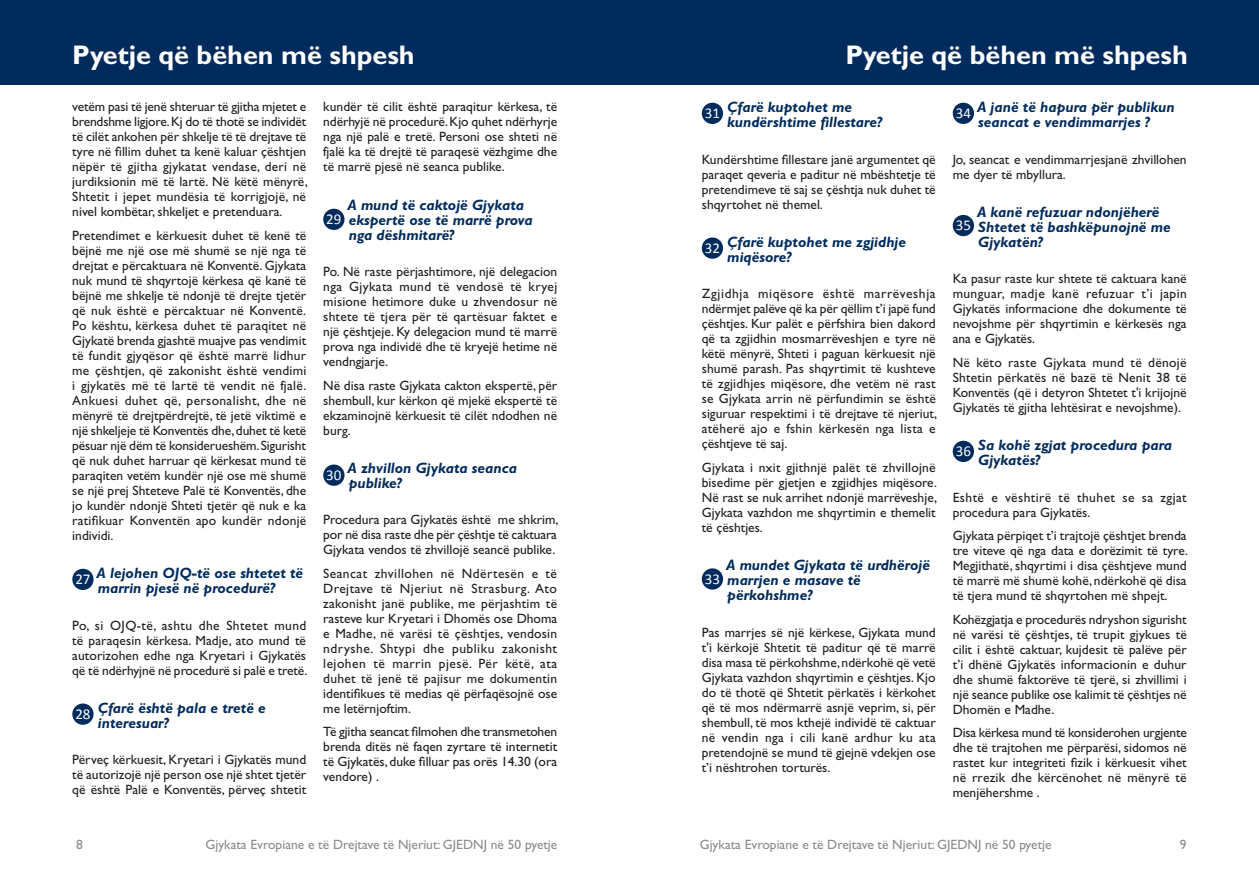
<style>
.page{position:relative;width:1259px;height:893px;background:#fff}
.page>*{position:absolute;margin:0;border:0;box-sizing:border-box;transform-origin:0 0}
.t1{font:700 27px "Gill Sans Std";color:#fff}
.FAQ_-_Question{font:italic 700 15px/15px "Gill Sans Std";color:#002b5c}
.t2{font:15px "Calibri";color:#fff}
.FAQ_-_Texte{font:13.5px/15px "Gill Sans Std";color:#231f20;text-align:justify}
.t3{font:13.5px "Gill Sans Std";color:#8a8c8f}
.FAQ_-_Texte-2{font:13.5px/15px "Gill Sans Std";letter-spacing:.03em;color:#231f20}
</style>
<div class="page">
<div style="left:0;top:0;width:1259px;height:85px;background:#002b5c"></div>
<div style="left:72px;top:569px;width:22px;height:21px;background:#002b5c;border-radius:50%"></div>
<div style="left:72px;top:703px;width:22px;height:22px;background:#002b5c;border-radius:50%"></div>
<div style="left:323px;top:209px;width:21px;height:21px;background:#002b5c;border-radius:50%"></div>
<div style="left:323px;top:465px;width:21px;height:21px;background:#002b5c;border-radius:50%"></div>
<div style="left:702px;top:103px;width:21px;height:21px;background:#002b5c;border-radius:50%"></div>
<div style="left:702px;top:237px;width:21px;height:22px;background:#002b5c;border-radius:50%"></div>
<div style="left:702px;top:568px;width:21px;height:22px;background:#002b5c;border-radius:50%"></div>
<div style="left:952px;top:103px;width:22px;height:21px;background:#002b5c;border-radius:50%"></div>
<div style="left:952px;top:215px;width:22px;height:21px;background:#002b5c;border-radius:50%"></div>
<div style="left:952px;top:441px;width:22px;height:21px;background:#002b5c;border-radius:50%"></div>
<h1 class="t1" style="left:72px;top:39px;width:344px">Pyetje që bëhen më shpesh</h1>
<h1 class="t1" style="left:845px;top:39px;width:344px">Pyetje që bëhen më shpesh</h1>
<p class="FAQ_-_Texte" style="left:72px;top:99px;width:237px">vetëm pasi të jenë shteruar të gjitha mjetet e brendshme ligjore. Kj do të thotë se individët të cilët ankohen për shkelje të të drejtave të tyre në fillim duhet ta kenë kaluar çështjen nëpër të gjitha gjykatat vendase, deri në jurdiksionin më të lartë. Në këtë mënyrë, Shtetit i jepet mundësia të korrigjojë, në nivel kombëtar, shkeljet e pretenduara.</p>
<p class="FAQ_-_Texte" style="left:72px;top:228px;width:236px">Pretendimet e kërkuesit duhet të kenë të bëjnë me një ose më shumë se një nga të drejtat e përcaktuara në Konventë. Gjykata nuk mund të shqyrtojë kërkesa që kanë të bëjnë me shkelje të ndonjë të drejte tjetër që nuk është e përcaktuar në Konventë.<br>Po kështu, kërkesa duhet të paraqitet në Gjykatë brenda gjashtë muajve pas vendimit të fundit gjyqësor që është marrë lidhur me çështjen, që zakonisht është vendimi i gjykatës më të lartë të vendit në fjalë.<br>Ankuesi duhet që, personalisht, dhe në mënyrë të drejtpërdrejtë, të jetë viktimë e një shkeljeje të Konventës dhe, duhet të ketë pësuar një dëm të konsiderueshëm. Sigurisht që nuk duhet harruar që kërkesat mund të paraqiten vetëm kundër një ose më shumë se një prej Shteteve Palë të Konventës, dhe jo kundër ndonjë Shteti tjetër që nuk e ka ratifikuar Konventën apo kundër ndonjë individi.</p>
<p class="t2" style="left:75px;top:570px;width:17px">27</p>
<p class="FAQ_-_Question" style="left:97px;top:566px;width:208px">A lejohen OJQ-të ose shtetet të marrin pjesë në procedurë?</p>
<p class="FAQ_-_Texte" style="left:72px;top:618px;width:237px">Po, si OJQ-të, ashtu dhe Shtetet mund të paraqesin kërkesa. Madje, ato mund të autorizohen edhe nga Kryetari i Gjykatës që të ndërhyjnë në procedurë si palë e tretë.</p>
<p class="t2" style="left:75px;top:704px;width:17px">28</p>
<p class="FAQ_-_Question" style="left:98px;top:701px;width:169px">Çfarë është pala e tretë e interesuar?</p>
<p class="FAQ_-_Texte" style="left:72px;top:752px;width:235px">Përveç kërkuesit, Kryetari i Gjykatës mund të autorizojë një person ose një shtet tjetër që është Palë e Konventës, përveç shtetit</p>
<p class="FAQ_-_Texte" style="left:323px;top:99px;width:235px">kundër të cilit është paraqitur kërkesa, të ndërhyjë në procedurë. Kjo quhet ndërhyrje nga një palë e tretë. Personi ose shteti në fjalë ka të drejtë të paraqesë vëzhgime dhe të marrë pjesë në seanca publike.</p>
<p class="FAQ_-_Question" style="left:347px;top:197px;width:187px">A mund të caktojë Gjykata ekspertë ose të marrë prova nga dëshmitarë?</p>
<p class="FAQ_-_Texte" style="left:323px;top:264px;width:235px">Po. Në raste përjashtimore, një delegacion nga Gjykata mund të vendosë të kryej misione hetimore duke u zhvendosur në shtete të tjera për të qartësuar faktet e një çështjeje. Ky delegacion mund të marrë prova nga individë dhe të kryejë hetime në vendngjarje.</p>
<p class="FAQ_-_Texte" style="left:323px;top:378px;width:235px">Në disa raste Gjykata cakton ekspertë, për shembull, kur kërkon që mjekë ekspertë të ekzaminojnë kërkuesit të cilët ndodhen në burg.</p>
<p class="t2" style="left:326px;top:466px;width:17px">30</p>
<p class="FAQ_-_Question" style="left:347px;top:461px;width:171px">A zhvillon Gjykata seanca publike?</p>
<p class="FAQ_-_Texte" style="left:323px;top:512px;width:237px">Procedura para Gjykatës është me shkrim, por në disa raste dhe për çështje të caktuara Gjykata vendos të zhvillojë seancë publike.</p>
<p class="FAQ_-_Texte" style="left:323px;top:566px;width:235px">Seancat zhvillohen në Ndërtesën e të Drejtave të Njeriut në Strasburg. Ato zakonisht janë publike, me përjashtim të rasteve kur Kryetari i Dhomës ose Dhoma e Madhe, në varësi të çështjes, vendosin ndryshe. Shtypi dhe publiku zakonisht lejohen të marrin pjesë. Për këtë, ata duhet të jenë të pajisur me dokumentin identifikues të medias që përfaqësojnë ose me letërnjoftim.</p>
<p class="FAQ_-_Texte" style="left:323px;top:724px;width:235px">Të gjitha seancat filmohen dhe transmetohen brenda ditës në faqen zyrtare të internetit të Gjykatës, duke filluar pas orës 14.30 (ora vendore) .</p>
<p class="t2" style="left:326px;top:210px;width:17px">29</p>
<p class="t2" style="left:705px;top:104px;width:17px">31</p>
<p class="FAQ_-_Question" style="left:727px;top:100px;width:156px">Çfarë kuptohet me kundërshtime fillestare?</p>
<p class="FAQ_-_Texte" style="left:702px;top:152px;width:235px">Kundërshtime fillestare janë argumentet që paraqet qeveria e paditur në mbështetje të pretendimeve të saj se çështja nuk duhet të shqyrtohet në themel.</p>
<p class="t2" style="left:705px;top:238px;width:17px">32</p>
<p class="FAQ_-_Question" style="left:727px;top:235px;width:180px">Çfarë kuptohet me zgjidhje miqësore?</p>
<p class="FAQ_-_Texte" style="left:702px;top:286px;width:237px">Zgjidhja miqësore është marrëveshja ndërmjet palëve që ka për qëllim t’i japë fund çështjes. Kur palët e përfshira bien dakord që ta zgjidhin mosmarrëveshjen e tyre në këtë mënyrë, Shteti i paguan kërkuesit një shumë parash. Pas shqyrtimit të kushteve të zgjidhjes miqësore, dhe vetëm në rast se Gjykata arrin në përfundimin se është siguruar respektimi i të drejtave të njeriut, atëherë ajo e fshin kërkesën nga lista e çështjeve të saj.</p>
<p class="FAQ_-_Texte" style="left:702px;top:460px;width:237px">Gjykata i nxit gjithnjë palët të zhvillojnë bisedime për gjetjen e zgjidhjes miqësore.<br>Në rast se nuk arrihet ndonjë marrëveshje, Gjykata vazhdon me shqyrtimin e themelit të çështjes.</p>
<p class="t2" style="left:705px;top:569px;width:17px">33</p>
<p class="FAQ_-_Question" style="left:726px;top:558px;width:205px">A mundet Gjykata të urdhërojë marrjen e masave të përkohshme?</p>
<p class="FAQ_-_Texte" style="left:702px;top:625px;width:235px">Pas marrjes së një kërkese, Gjykata mund t'i kërkojë Shtetit të paditur që të marrë disa masa të përkohshme, ndërkohë që vetë Gjykata vazhdon shqyrtimin e çështjes. Kjo do të thotë që Shtetit përkatës i kërkohet që të mos ndërmarrë asnjë veprim, si, për shembull, të mos kthejë individë të caktuar në vendin nga i cili kanë ardhur ku ata pretendojnë se mund të gjejnë vdekjen ose t’i nështrohen torturës.</p>
<p class="t2" style="left:955px;top:104px;width:17px">34</p>
<p class="FAQ_-_Question" style="left:977px;top:100px;width:199px">A janë të hapura për publikun seancat e vendimmarrjes ?</p>
<p class="FAQ_-_Texte" style="left:952px;top:152px;width:235px">Jo, seancat e vendimmarrjesjanë zhvillohen me dyer të mbyllura.</p>
<p class="t2" style="left:955px;top:216px;width:17px">35</p>
<p class="FAQ_-_Question" style="left:977px;top:205px;width:195px">A kanë refuzuar ndonjëherë<br>Shtetet të bashkëpunojnë me<br>Gjykatën?</p>
<p class="FAQ_-_Texte" style="left:952px;top:271px;width:235px">Ka pasur raste kur shtete të caktuara kanë munguar, madje kanë refuzuar t’i japin Gjykatës informacione dhe dokumente të nevojshme për shqyrtimin e kërkesës nga ana e Gjykatës.</p>
<p class="FAQ_-_Texte" style="left:952px;top:355px;width:235px">Në këto raste Gjykata mund të dënojë Shtetin përkatës në bazë të Nenit 38 të Konventës (që i detyron Shtetet t'i krijojnë Gjykatës të gjitha lehtësirat e nevojshme).</p>
<p class="t2" style="left:955px;top:442px;width:17px">36</p>
<p class="FAQ_-_Question" style="left:978px;top:438px;width:195px">Sa kohë zgjat procedura para<br>Gjykatës?</p>
<p class="FAQ_-_Texte-2" style="left:952px;top:490px;width:235px">Eshtë e vështirë të thuhet se sa zgjat procedura para Gjykatës.</p>
<p class="FAQ_-_Texte" style="left:952px;top:528px;width:237px">Gjykata përpiqet t’i trajtojë çështjet brenda tre viteve që nga data e dorëzimit të tyre.<br>Megjithatë, shqyrtimi i disa çështjeve mund të marrë më shumë kohë, ndërkohë që disa të tjera mund të shqyrtohen më shpejt.</p>
<p class="FAQ_-_Texte" style="left:952px;top:612px;width:235px">Kohëzgjatja e procedurës ndryshon sigurisht në varësi të çështjes, të trupit gjykues të cilit i është caktuar, kujdesit të palëve për t’i dhënë Gjykatës informacionin e duhur dhe shumë faktorëve të tjerë, si zhvillimi i një seance publike ose kalimit të çështjes në Dhomën e Madhe.</p>
<p class="FAQ_-_Texte" style="left:952px;top:725px;width:235px">Disa kërkesa mund të konsiderohen urgjente dhe të trajtohen me përparësi, sidomos në rastet kur integriteti fizik i kërkuesit vihet në rrezik dhe kërcënohet në mënyrë të menjëhershme .</p>
<p class="t3" style="left:76px;top:836px;width:8px">8</p>
<p class="t3" style="left:205px;top:836px;width:353px">Gjykata Evropiane e të Drejtave të Njeriut: GJEDNJ në 50 pyetje</p>
<p class="t3" style="left:699px;top:836px;width:353px">Gjykata Evropiane e të Drejtave të Njeriut: GJEDNJ në 50 pyetje</p>
<p class="t3" style="left:1180px;top:836px;width:8px">9</p>
</div>
